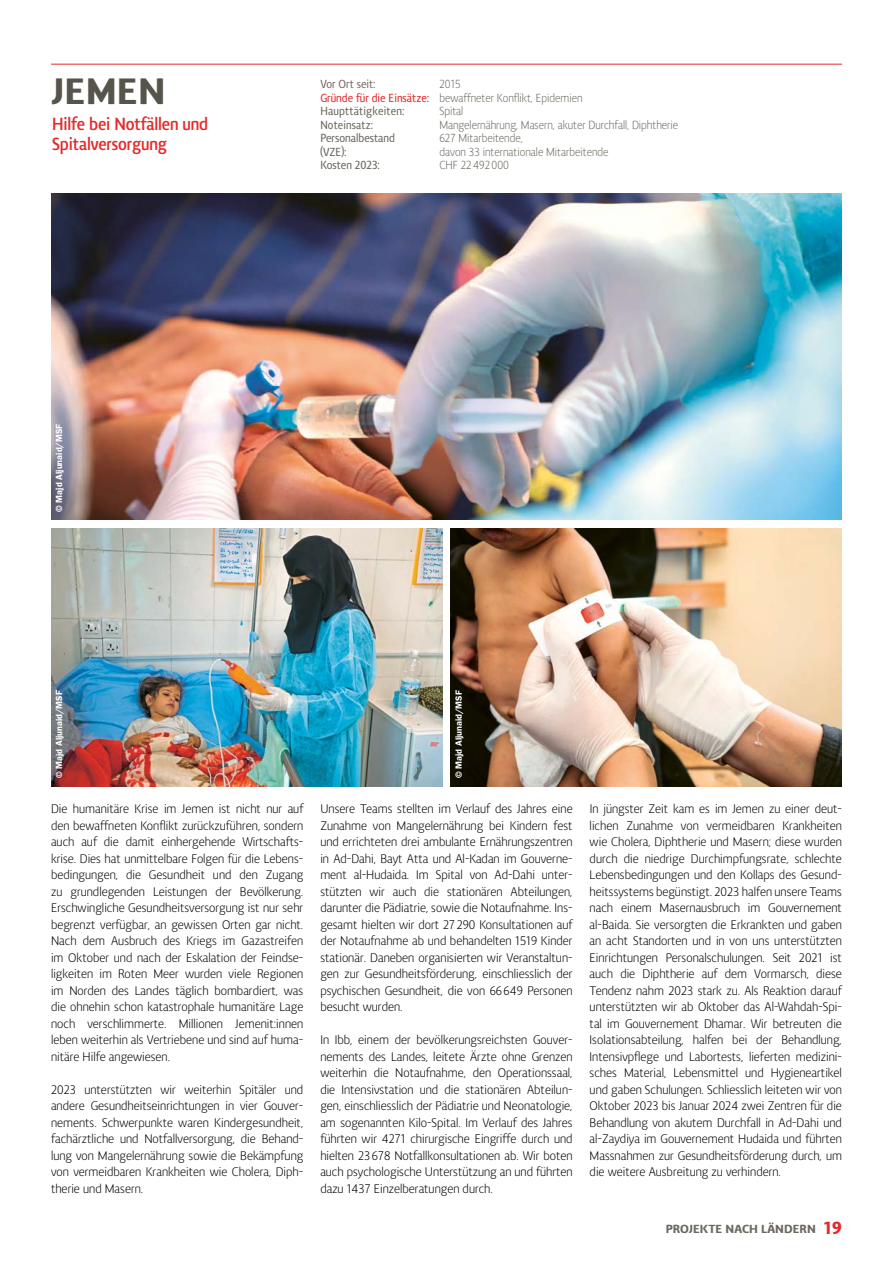
<style>
.page{position:relative;width:893px;height:1263px;background:#fff}
.page>*{position:absolute;margin:0;border:0;box-sizing:border-box;transform-origin:0 0}
.t1{font:900 37.5px "Vitali Neue";color:#57544b}
.t2{font:700 18px/19.5px "Vitali Neue";letter-spacing:-.01em;color:#e42b2b;scale:.9 1}
.t3{font:12.75px/16.5px "Vitali Neue";color:#000;text-align:justify;scale:.95 1}
.t4{font:12px/13.5px "Vitali Neue";color:#6b685f;scale:.9 1}
.t5{font:600 12px "Vitali Neue";color:#6b685f;scale:.9 1}
.t6{font:900 12px "Vitali Neue";color:#6b685f}
.t7{font:600 12px "Vitali Neue";color:#796f66;scale:.9 1}
.t8{font:600 12px "Vitali Neue";color:#6b685f;scale:.88 1}
.t9{font:600 9px "Franklin Gothic";color:#fff}
.s1{font-weight:600;color:#e42b2b}
.s2{font-weight:600}
.s3{font-size:18px;color:#e42b2b}
</style>
<div class="page">
<hr style="left:51px;top:64px;width:791px;height:1px;background:#e42b2b">
<img style="left:451px;top:529px;width:391px;height:258px">
<img style="left:51px;top:193px;width:791px;height:326px">
<img style="left:51px;top:529px;width:391px;height:258px">
<h1 class="t1" style="left:51px;top:69px;width:116px">JEMEN</h1>
<h2 class="t2" style="left:52px;top:114px;width:175px">Hilfe bei Notfällen und<br>Spitalversorgung</h2>
<p class="t9" style="left:54px;top:512px;width:89px;rotate:-90deg">© Majd Aljunaid/MSF</p>
<p class="t7" style="left:320px;top:77px;width:63px">Vor Ort seit:</p>
<p class="t4" style="left:320px;top:77px;width:293px;text-indent:119px">2015<br><span class="s1">Gründe für die Einsätze:</span> bewaffneter Konflikt, Epidemien<br><span class="s2">Haupttätigkeiten:</span></p>
<p class="t4" style="left:439px;top:104px;width:28px">Spital</p>
<p class="t8" style="left:320px;top:117px;width:62px">Noteinsatz:</p>
<p class="t4" style="left:439px;top:118px;width:267px">Mangelernährung, Masern, akuter Durchfall, Diphtherie</p>
<p class="t5" style="left:320px;top:131px;width:85px">Personalbestand</p>
<p class="t4" style="left:439px;top:131px;width:94px">627 Mitarbeitende,</p>
<p class="t5" style="left:320px;top:144px;width:31px">(VZE):</p>
<p class="t4" style="left:439px;top:145px;width:189px">davon 33 internationale Mitarbeitende</p>
<p class="t5" style="left:320px;top:158px;width:68px">Kosten 2023:</p>
<p class="t4" style="left:439px;top:158px;width:79px">CHF 22492000</p>
<p class="t9" style="left:54px;top:778px;width:89px;rotate:-90deg">© Majd Aljunaid/MSF</p>
<p class="t9" style="left:453px;top:778px;width:89px;rotate:-90deg">© Majd Aljunaid/MSF</p>
<p class="t3" style="left:51px;top:800px;width:267px">Die humanitäre Krise im Jemen ist nicht nur auf den bewaffneten Konflikt zurückzuführen, sondern auch auf die damit einhergehende Wirtschafts&shy;krise. Dies hat unmittelbare Folgen für die Lebens&shy;bedingungen, die Gesundheit und den Zugang zu grundlegenden Leistungen der Bevölkerung.<br>Erschwingliche Gesundheitsversorgung ist nur sehr begrenzt verfügbar, an gewissen Orten gar nicht.<br>Nach dem Ausbruch des Kriegs im Gazastreifen im Oktober und nach der Eskalation der Feindse&shy;ligkeiten im Roten Meer wurden viele Regionen im Norden des Landes täglich bombardiert, was die ohnehin schon katastrophale humanitäre Lage noch verschlimmerte. Millionen Jemenit:innen leben weiterhin als Vertriebene und sind auf huma&shy;nitäre Hilfe angewiesen.</p>
<p class="t3" style="left:51px;top:1081px;width:267px">2023 unterstützten wir weiterhin Spitäler und andere Gesundheitseinrichtungen in vier Gouver&shy;nements. Schwerpunkte waren Kindergesundheit, fachärztliche und Notfallversorgung, die Behand&shy;lung von Mangelernährung sowie die Bekämpfung von vermeidbaren Krankheiten wie Cholera, Diph&shy;therie und Masern.</p>
<p class="t3" style="left:320px;top:800px;width:267px">Unsere Teams stellten im Verlauf des Jahres eine Zunahme von Mangelernährung bei Kindern fest und errichteten drei ambulante Ernährungszentren in Ad-Dahi, Bayt Atta und Al-Kadan im Gouverne&shy;ment al-Hudaida. Im Spital von Ad-Dahi unter&shy;stützten wir auch die stationären Abteilungen, darunter die Pädiatrie, sowie die Notaufnahme. Ins&shy;gesamt hielten wir dort 27290 Konsultationen auf der Notaufnahme ab und behandelten 1519 Kinder stationär. Daneben organisierten wir Veranstaltun&shy;gen zur Gesundheitsförderung, einschliesslich der psychischen Gesundheit, die von 66649 Personen besucht wurden.</p>
<p class="t3" style="left:320px;top:1031px;width:267px">In Ibb, einem der bevölkerungsreichsten Gouver&shy;nements des Landes, leitete Ärzte ohne Grenzen weiterhin die Notaufnahme, den Operationssaal, die Intensivstation und die stationären Abteilun&shy;gen, einschliesslich der Pädiatrie und Neonatologie, am sogenannten Kilo-Spital. Im Verlauf des Jahres führten wir 4271 chirurgische Eingriffe durch und hielten 23678 Notfallkonsultationen ab. Wir boten auch psychologische Unterstützung an und führten dazu 1437 Einzelberatungen durch.</p>
<p class="t3" style="left:590px;top:800px;width:267px">In jüngster Zeit kam es im Jemen zu einer deut&shy;lichen Zunahme von vermeidbaren Krankheiten wie Cholera, Diphtherie und Masern; diese wurden durch die niedrige Durchimpfungsrate, schlechte Lebensbedingungen und den Kollaps des Gesund&shy;heitssystems begünstigt. 2023 halfen unsere Teams nach einem Masernausbruch im Gouvernement al-Baida. Sie versorgten die Erkrankten und gaben an acht Standorten und in von uns unterstützten Einrichtungen Personalschulungen. Seit 2021 ist auch die Diphtherie auf dem Vormarsch, diese Tendenz nahm 2023 stark zu. Als Reaktion darauf unterstützten wir ab Oktober das Al-Wahdah-Spi&shy;tal im Gouvernement Dhamar. Wir betreuten die Isolationsabteilung, halfen bei der Behandlung, Intensivpflege und Labortests, lieferten medizini&shy;sches Material, Lebensmittel und Hygieneartikel und gaben Schulungen. Schliesslich leiteten wir von Oktober 2023 bis Januar 2024 zwei Zentren für die Behandlung von akutem Durchfall in Ad-Dahi und al-Zaydiya im Gouvernement Hudaida und führten Massnahmen zur Gesundheitsförderung durch, um die weitere Ausbreitung zu verhindern.</p>
<p class="t6" style="left:666px;top:1222px;width:178px">PROJEKTE NACH LÄNDERN <span class="s3">19</span></p>
</div>
